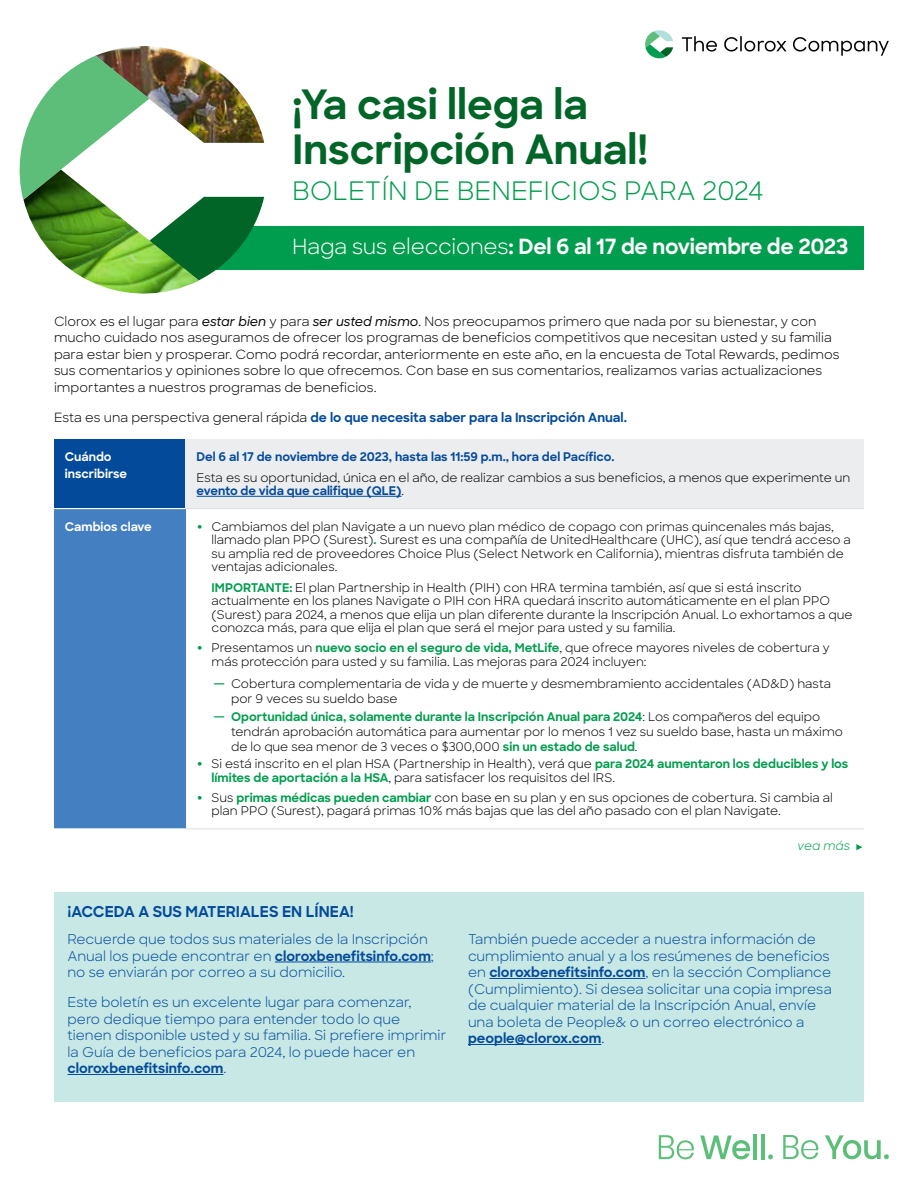
<style>
.page{position:relative;width:918px;height:1188px;background:#fff}
.page>*{position:absolute;margin:0;border:0;box-sizing:border-box;transform-origin:0 0}
.t1{font:700 40.5px/45px "Sharp Sans";color:#006527}
.t2{font:25.5px "Sharp Sans";color:#009d4e}
.t3{font:700 21px "Sharp Sans";letter-spacing:-.01em;color:#fff}
.t4{font:700 15px "Sharp Sans";color:#034a9b}
.t5{font:13.5px/16.5px "Sharp Sans";color:#034a9b}
.t6{font:12.75px/16.5px "Sharp Sans";color:#000101}
.t7{font:700 12.75px "Sharp Sans";color:#034a9b}
.t8{font:12px/13.5px "Sharp Sans";color:#000}
.t9{font:12px/13.5px "Sharp Sans";color:#000101}
.t10{font:700 12px "Sharp Sans";color:#034a9b}
.t11{font:700 12px/16.5px "Sharp Sans";color:#fff}
.t12{font:italic 12px "Sharp Sans";letter-spacing:-.005em;color:#009d4e}
.s1{font-weight:400}
.s2{font-weight:500;font-style:italic}
.s3{font-weight:400;color:#000101}
.s4{font-weight:700;color:#034a9b}
.s5{font-weight:700;font-size:16.5px;color:#009d4e}
.s6{font-weight:700;color:#009d4e}
.s7{font-weight:500;font-size:16.5px;color:#009d4e}
.s8{font-weight:700}
</style>
<div class="page">
<div style="left:54px;top:439px;width:132px;height:70px;background:#034a9b"></div>
<div style="left:186px;top:439px;width:678px;height:70px;background:#ecedef"></div>
<div style="left:54px;top:509px;width:132px;height:320px;background:#447fc1"></div>
<hr style="left:186px;top:508px;width:678px;height:1px;background:#e2e3e7">
<hr style="left:186px;top:828px;width:678px;height:1px;background:#e2e3e7">
<hr style="left:54px;top:508px;width:132px;height:1px;background:#fff">
<hr style="left:54px;top:828px;width:132px;height:1px;background:#fff">
<hr style="left:197px;top:496px;width:205px;height:1px;background:#034a9b">
<div style="left:176px;top:226px;width:688px;height:43px;background:#009d4e"></div>
<svg style="left:645px;top:30px;width:28px;height:29px"></svg>
<svg style="left:682px;top:36px;width:207px;height:20px"></svg>
<img style="left:95px;top:46px;width:96px;height:10px">
<img style="left:19px;top:56px;width:245px;height:238px">
<div style="left:54px;top:892px;width:810px;height:210px;background:#c7e8e5"></div>
<hr style="left:275px;top:962px;width:156px;height:1px;background:#034a9b">
<hr style="left:68px;top:1074px;width:155px;height:1px;background:#034a9b">
<hr style="left:489px;top:978px;width:156px;height:1px;background:#034a9b">
<hr style="left:468px;top:1044px;width:133px;height:1px;background:#034a9b">
<svg style="left:856px;top:844px;width:6px;height:6px"></svg>
<svg style="left:659px;top:1135px;width:35px;height:24px"></svg>
<svg style="left:768px;top:1154px;width:5px;height:5px"></svg>
<hr style="left:761px;top:1134px;width:4px;height:25px;background:#5dbe79">
<hr style="left:753px;top:1134px;width:4px;height:25px;background:#5dbe79">
<svg style="left:700px;top:1136px;width:50px;height:23px"></svg>
<svg style="left:783px;top:1135px;width:35px;height:24px"></svg>
<svg style="left:825px;top:1135px;width:64px;height:24px"></svg>
<h1 class="t1" style="left:292px;top:80px;width:357px">¡Ya casi llega la<br>Inscripción Anual!</h1>
<h2 class="t2" style="left:292px;top:172px;width:473px">BOLETÍN DE BENEFICIOS PARA 2024</h2>
<h3 class="t3" style="left:292px;top:231px;width:558px"><span class="s1">Haga sus elecciones</span>: Del 6 al 17 de noviembre de 2023</h3>
<p class="t6" style="left:54px;top:312px;width:787px">Clorox es el lugar para <span class="s2">estar bien</span> y para <span class="s2">ser usted mismo</span>. Nos preocupamos primero que nada por su bienestar, y con mucho cuidado nos aseguramos de ofrecer los programas de beneficios competitivos que necesitan usted y su familia para estar bien y prosperar. Como podrá recordar, anteriormente en este año, en la encuesta de Total Rewards, pedimos sus comentarios y opiniones sobre lo que ofrecemos. Con base en sus comentarios, realizamos varias actualizaciones importantes a nuestros programas de beneficios.</p>
<p class="t7" style="left:54px;top:408px;width:575px"><span class="s3">Esta es una perspectiva general rápida</span> de lo que necesita saber para la Inscripción Anual.</p>
<p class="t11" style="left:65px;top:448px;width:64px">Cuándo inscribirse</p>
<p class="t10" style="left:197px;top:448px;width:419px">Del 6 al 17 de noviembre de 2023, hasta las 11:59 p.m., hora del Pacífico.</p>
<p class="t9" style="left:197px;top:470px;width:655px">Esta es su oportunidad, única en el año, de realizar cambios a sus beneficios, a menos que experimente un <span class="s4">evento de vida que califique (QLE)</span>.</p>
<p class="t11" style="left:65px;top:518px;width:88px">Cambios clave</p>
<p class="t8" style="left:212px;top:519px;width:641px;text-indent:-15px"><span class="s5">•</span> Cambiamos del plan Navigate a un nuevo plan médico de copago con primas quincenales más bajas, llamado plan PPO (Surest)<span class="s6">.</span> Surest es una compañía de UnitedHealthcare (UHC), así que tendrá acceso a su amplia red de proveedores Choice Plus (Select Network en California), mientras disfruta también de ventajas adicionales.</p>
<p class="t8" style="left:212px;top:580px;width:643px"><span class="s6">IMPORTANTE:</span> El plan Partnership in Health (PIH) con HRA termina también, así que si está inscrito actualmente en los planes Navigate o PIH con HRA quedará inscrito automáticamente en el plan PPO (Surest) para 2024, a menos que elija un plan diferente durante la Inscripción Anual. Lo exhortamos a que conozca más, para que elija el plan que será el mejor para usted y su familia.</p>
<p class="t8" style="left:212px;top:641px;width:620px;text-indent:-15px"><span class="s5">•</span> Presentamos un <span class="s6">nuevo socio en el seguro de vida, MetLife</span>, que ofrece mayores niveles de cobertura y más protección para usted y su familia. Las mejoras para 2024 incluyen:</p>
<p class="t8" style="left:231px;top:675px;width:602px;line-height:15px;text-indent:-18px"><span class="s7">—</span> Cobertura complementaria de vida y de muerte y desmembramiento accidentales (AD&amp;D) hasta por 9 veces su sueldo base</p>
<p class="t8" style="left:231px;top:709px;width:613px;line-height:15px;text-indent:-18px"><span class="s7">—</span> <span class="s6">Oportunidad única, solamente durante la Inscripción Anual para 2024</span>: Los compañeros del equipo tendrán aprobación automática para aumentar por lo menos 1 vez su sueldo base, hasta un máximo de lo que sea menor de 3 veces o $300,000 <span class="s6">sin un estado de salud</span>.</p>
<p class="t8" style="left:212px;top:756px;width:638px;text-indent:-15px"><span class="s5">•</span> Si está inscrito en el plan HSA (Partnership in Health), verá que <span class="s6">para 2024 aumentaron los deducibles y los límites de aportación a la HSA</span>, para satisfacer los requisitos del IRS.</p>
<p class="t8" style="left:212px;top:790px;width:623px;text-indent:-15px"><span class="s5">•</span> Sus <span class="s6">primas médicas pueden cambiar</span> con base en su plan y en sus opciones de cobertura. Si cambia al plan PPO (Surest), pagará primas 10% más bajas que las del año pasado con el plan Navigate.</p>
<p class="t4" style="left:68px;top:900px;width:288px">¡ACCEDA A SUS MATERIALES EN LÍNEA!</p>
<p class="t5" style="left:68px;top:930px;width:368px">Recuerde que todos sus materiales de la Inscripción<br>Anual los puede encontrar en <span class="s8">cloroxbenefitsinfo.com</span>; no se enviarán por correo a su domicilio.</p>
<p class="t5" style="left:68px;top:993px;width:380px">Este boletín es un excelente lugar para comenzar, pero dedique tiempo para entender todo lo que tienen disponible usted y su familia. Si prefiere imprimir la Guía de beneficios para 2024, lo puede hacer en <span class="s8">cloroxbenefitsinfo.com</span>.</p>
<p class="t12" style="left:797px;top:837px;width:54px">vea más</p>
<p class="t5" style="left:468px;top:930px;width:365px">También puede acceder a nuestra información de cumplimiento anual y a los resúmenes de beneficios en <span class="s8">cloroxbenefitsinfo.com</span>, en la sección Compliance (Cumplimiento). Si desea solicitar una copia impresa de cualquier material de la Inscripción Anual, envíe una boleta de People&amp; o un correo electrónico a <span class="s8">people@clorox.com</span>.</p>
</div>
